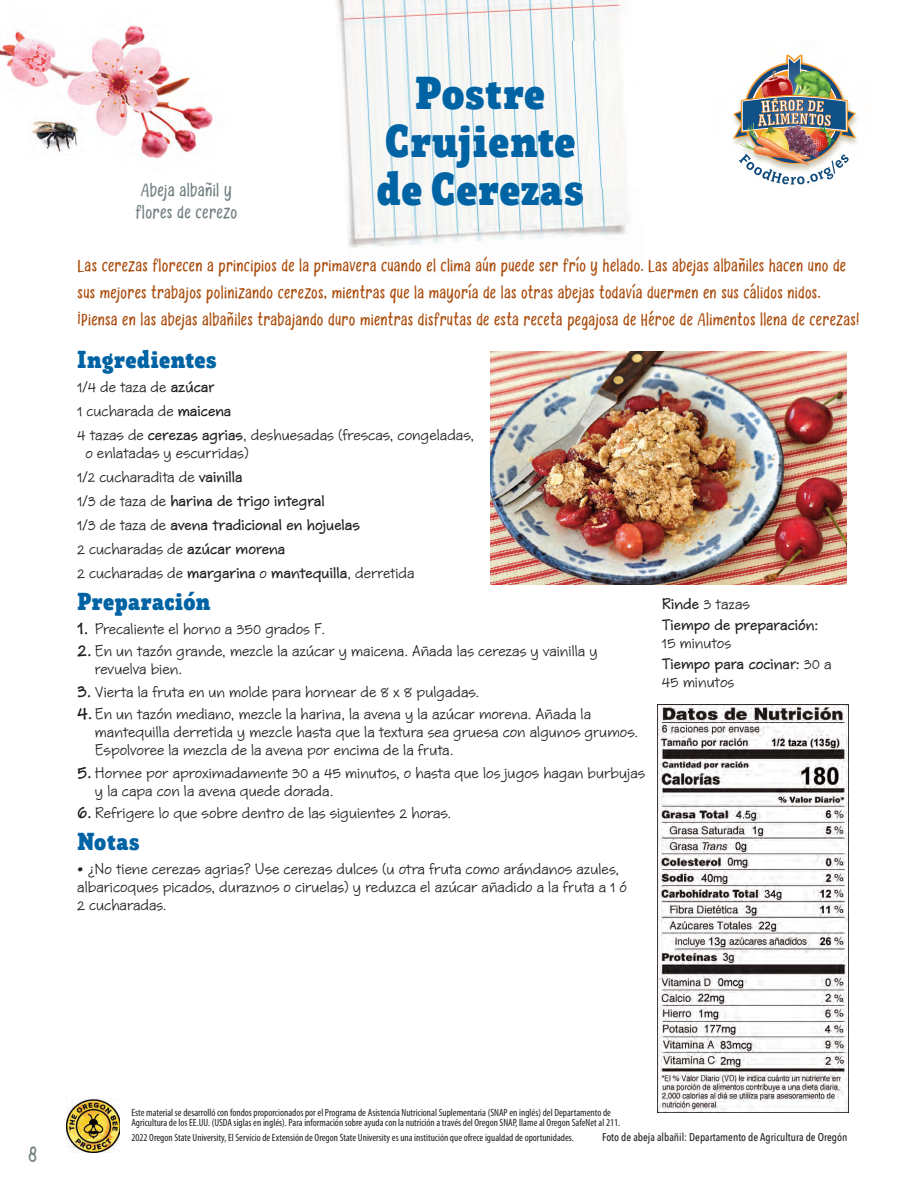
<style>
.page{position:relative;width:918px;height:1188px;background:#fff}
.page>*{position:absolute;margin:0;border:0;box-sizing:border-box;transform-origin:0 0}
.t1{font:900 45px/48px "Rogliano Pro Cd";color:#0063a4;text-align:center}
.t2{font:900 24px "Rogliano Pro Cd";color:#0063a4}
.t3{font:24px "Meizda";color:#727f81}
.t4{font:21.75px/22.5px "Meizda";letter-spacing:.015em;color:#727f81}
.t5{font:21px/27px "Meizda";letter-spacing:.015em;color:#aa4d0e}
.t6{font:13.5px/24px "Skriva";color:#231f20}
.t7{font:700 13.5px/21px "Skriva";color:#231f20}
.t8{font:500 11.25px "Avenir Next Condensed";color:#231f20}
.t9{font:condensed 10.5px/10.1px "Myriad Pro";color:#231f20}
.s1{font-weight:700}
.s2{font-weight:700;font-size:16.5px}
.s3{font-size:15px}
.s4{font-weight:400}
</style>
<div class="page">
<img style="left:336px;top:0;width:292px;height:248px">
<img style="left:491px;top:351px;width:355px;height:234px">
<img style="left:658px;top:704px;width:190px;height:409px">
<img style="left:0;top:25px;width:213px;height:134px">
<img style="left:30px;top:116px;width:53px;height:40px">
<img style="left:570px;top:41px;width:58px;height:147px">
<img style="left:570px;top:124px;width:5px;height:43px">
<img style="left:570px;top:170px;width:13px;height:18px">
<img style="left:733px;top:55px;width:123px;height:130px">
<img style="left:67px;top:1098px;width:53px;height:54px">
<h3 class="t4" style="left:136px;top:181px;width:103px">Abeja albañil y flores de cerezo</h3>
<h1 class="t1" style="left:377px;top:73px;width:208px">Postre<br>Crujiente de Cerezas</h1>
<p class="t5" style="left:78px;top:254px;width:783px">Las cerezas florecen a principios de la primavera cuando el clima aún puede ser frío y helado. Las abejas albañiles hacen uno de sus mejores trabajos polinizando cerezos, mientras que la mayoría de las otras abejas todavía duermen en sus cálidos nidos. ¡Piensa en las abejas albañiles trabajando duro mientras disfrutas de esta receta pegajosa de Héroe de Alimentos llena de cerezas!</p>
<h2 class="t2" style="left:77px;top:350px;width:141px">Ingredientes</h2>
<p class="t6" style="left:77px;top:377px;width:398px">1/4 de taza de <span class="s1">azúcar<br></span>1 cucharada de <span class="s1">maicena<br></span>4 tazas de <span class="s1">cerezas agrias</span>, deshuesadas (frescas, congeladas,</p>
<p class="t6" style="left:77px;top:443px;width:339px;text-indent:8px">o enlatadas y escurridas)<br>1/2 cucharadita de <span class="s1">vainilla<br></span>1/3 de taza de <span class="s1">harina de trigo integral<br></span>1/3 de taza de <span class="s1">avena tradicional en hojuelas<br></span>2 cucharadas de <span class="s1">azúcar morena<br></span>2 cucharadas de <span class="s1">margarina</span> o <span class="s1">mantequilla</span>, derretida</p>
<h2 class="t2" style="left:77px;top:592px;width:135px">Preparación</h2>
<p class="t6" style="left:77px;top:618px;width:249px"><span class="s2">1.</span> Precaliente el horno a 350 grados F.</p>
<p class="t6" style="left:95px;top:644px;width:504px;line-height:18px;text-indent:-18px"><span class="s2">2.</span> En un tazón grande, mezcle la azúcar y maicena. Añada las cerezas y vainilla y revuelva bien.</p>
<p class="t6" style="left:77px;top:681px;width:404px"><span class="s2">3.</span> Vierta la fruta en un molde para hornear de 8 x 8 pulgadas.</p>
<p class="t6" style="left:95px;top:707px;width:545px;line-height:18px;text-indent:-18px"><span class="s2">4.</span> En un tazón mediano, mezcle la harina, la avena y la azúcar morena. Añada la mantequilla derretida y mezcle hasta que la textura sea gruesa con algunos grumos.<br>Espolvoree la mezcla de la avena por encima de la fruta.</p>
<p class="t6" style="left:95px;top:765px;width:552px;line-height:18px;text-indent:-18px"><span class="s2">5.</span> Hornee por aproximadamente 30 a 45 minutos, o hasta que los jugos hagan burbujas y la capa con la avena quede dorada.</p>
<p class="t6" style="left:77px;top:803px;width:376px"><span class="s2">6.</span> Refrigere lo que sobre dentro de las siguientes 2 horas.</p>
<h2 class="t2" style="left:77px;top:832px;width:64px">Notas</h2>
<p class="t6" style="left:77px;top:861px;width:551px;line-height:18px"><span class="s3">•</span> ¿No tiene cerezas agrias? Use cerezas dulces (u otra fruta como arándanos azules, albaricoques picados, duraznos o ciruelas) y reduzca el azúcar añadido a la fruta a 1 ó<br>2 cucharadas.</p>
<p class="t7" style="left:662px;top:595px;width:158px">Rinde <span class="s4">3 tazas<br></span>Tiempo de preparación:</p>
<p class="t7" style="left:662px;top:634px;width:171px"><span class="s4">15 minutos<br></span>Tiempo para cocinar: <span class="s4">30 a</span></p>
<p class="t6" style="left:662px;top:672px;width:74px">45 minutos</p>
<h2 class="t3" style="left:28px;top:1147px;width:11px">8</h2>
<p class="t9" style="left:131px;top:1108px;width:490px">Este material se desarrolló con fondos proporcionados por el Programa de Asistencia Nutricional Suplementaria (SNAP en inglés) del Departamento de<br>Agricultura de los EE.UU. (USDA siglas en inglés). Para información sobre ayuda con la nutrición a través del Oregon SNAP, llame al Oregon SafeNet al 211.</p>
<p class="t9" style="left:131px;top:1133px;width:444px">2022 Oregon State University, El Servicio de Extensión de Oregon State University es una institución que ofrece igualdad de oportunidades.</p>
<p class="t8" style="left:602px;top:1130px;width:247px">Foto de abeja albañil: Departamento de Agricultura de Oregón</p>
</div>
